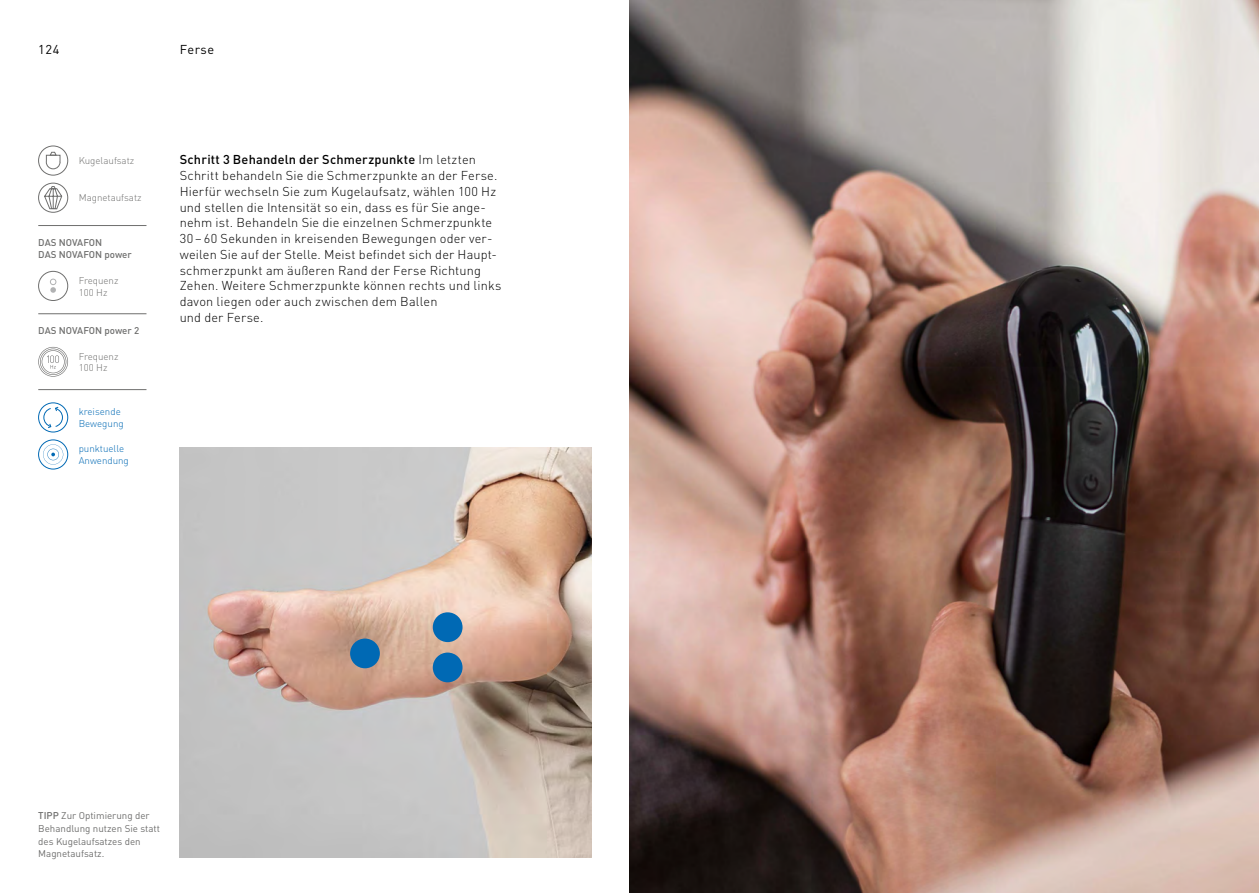
<style>
.page{position:relative;width:1259px;height:893px;background:#fff}
.page>*{position:absolute;margin:0;border:0;box-sizing:border-box;transform-origin:0 0}
.t1{font:300 12.75px/15.8px "DIN Pro";letter-spacing:.015em;color:#000}
.t2{font:12.75px "DIN Pro";letter-spacing:.05em;color:#000}
.t3{font:9.75px/12.8px "DIN Pro";color:#6f6f6e}
.t4{font:300 9.75px/11.7px "DIN Pro";color:#6f6f6e}
.t5{font:500 9.75px/11.7px "DIN Pro";letter-spacing:-.005em;color:#6f6f6e}
.t6{font:300 9.75px/11.7px "DIN Pro";color:#0069b4}
.s1{font-weight:500}
</style>
<div class="page">
<img style="left:180px;top:448px;width:411px;height:409px">
<div style="left:433px;top:612px;width:29px;height:30px;background:#0069b4;border-radius:50%"></div>
<div style="left:433px;top:653px;width:29px;height:29px;background:#0069b4;border-radius:50%"></div>
<div style="left:350px;top:639px;width:30px;height:29px;background:#0069b4;border-radius:50%"></div>
<svg style="left:46px;top:145px;width:15px;height:24px"></svg>
<div style="left:38px;top:146px;width:30px;height:29px;border:1px solid #6f6f6e;border-radius:50%"></div>
<div style="left:38px;top:271px;width:30px;height:30px;border:1px solid #6f6f6e;border-radius:50%"></div>
<svg style="left:50px;top:278px;width:7px;height:15px"></svg>
<svg style="left:43px;top:444px;width:20px;height:21px"></svg>
<div style="left:38px;top:440px;width:30px;height:29px;border:1px solid #0069b4;border-radius:50%"></div>
<svg style="left:44px;top:186px;width:18px;height:23px"></svg>
<div style="left:38px;top:183px;width:30px;height:30px;border:1px solid #6f6f6e;border-radius:50%"></div>
<img style="left:629px;top:0;width:630px;height:893px">
<div style="left:38px;top:403px;width:30px;height:29px;border:1px solid #0069b4;border-radius:50%"></div>
<svg style="left:43px;top:406px;width:20px;height:22px"></svg>
<hr style="left:38px;top:225px;width:108px;height:1px;background:#6f6f6e">
<hr style="left:38px;top:313px;width:108px;height:1px;background:#6f6f6e">
<hr style="left:38px;top:389px;width:108px;height:1px;background:#6f6f6e">
<svg style="left:38px;top:347px;width:30px;height:30px"></svg>
<p class="t2" style="left:38px;top:40px;width:23px">124</p>
<p class="t2" style="left:180px;top:40px;width:36px">Ferse</p>
<p class="t4" style="left:79px;top:154px;width:57px">Kugelaufsatz</p>
<p class="t4" style="left:79px;top:191px;width:64px">Magnetaufsatz</p>
<p class="t5" style="left:38px;top:236px;width:95px">DAS NOVAFON<br>DAS NOVAFON power</p>
<p class="t4" style="left:79px;top:274px;width:41px">Frequenz<br>100 Hz</p>
<p class="t5" style="left:38px;top:324px;width:103px">DAS NOVAFON power 2</p>
<p class="t4" style="left:79px;top:350px;width:41px">Frequenz<br>100 Hz</p>
<p class="t6" style="left:79px;top:405px;width:47px">kreisende<br>Bewegung</p>
<p class="t6" style="left:79px;top:442px;width:52px">punktuelle<br>Anwendung</p>
<p class="t1" style="left:180px;top:151px;width:323px"><span class="s1">Schritt 3 Behandeln der Schmerzpunkte</span> Im letzten Schritt behandeln Sie die Schmerzpunkte an der Ferse.<br>Hierfür wechseln Sie zum Kugelaufsatz, wählen 100 Hz und stellen die Intensität so ein, dass es für Sie ange&shy;nehm ist. Behandeln Sie die einzelnen Schmerzpunkte 30–60 Sekunden in kreisenden Bewegungen oder ver&shy;weilen Sie auf der Stelle. Meist befindet sich der Haupt&shy;schmerzpunkt am äußeren Rand der Ferse Richtung Zehen. Weitere Schmerzpunkte können rechts und links davon liegen oder auch zwischen dem Ballen<br>und der Ferse.</p>
<p class="t3" style="left:38px;top:808px;width:123px"><span class="s1">TIPP</span> Zur Optimierung der<br>Behandlung nutzen Sie statt des Kugelaufsatzes den<br>Magnetaufsatz.</p>
</div>
